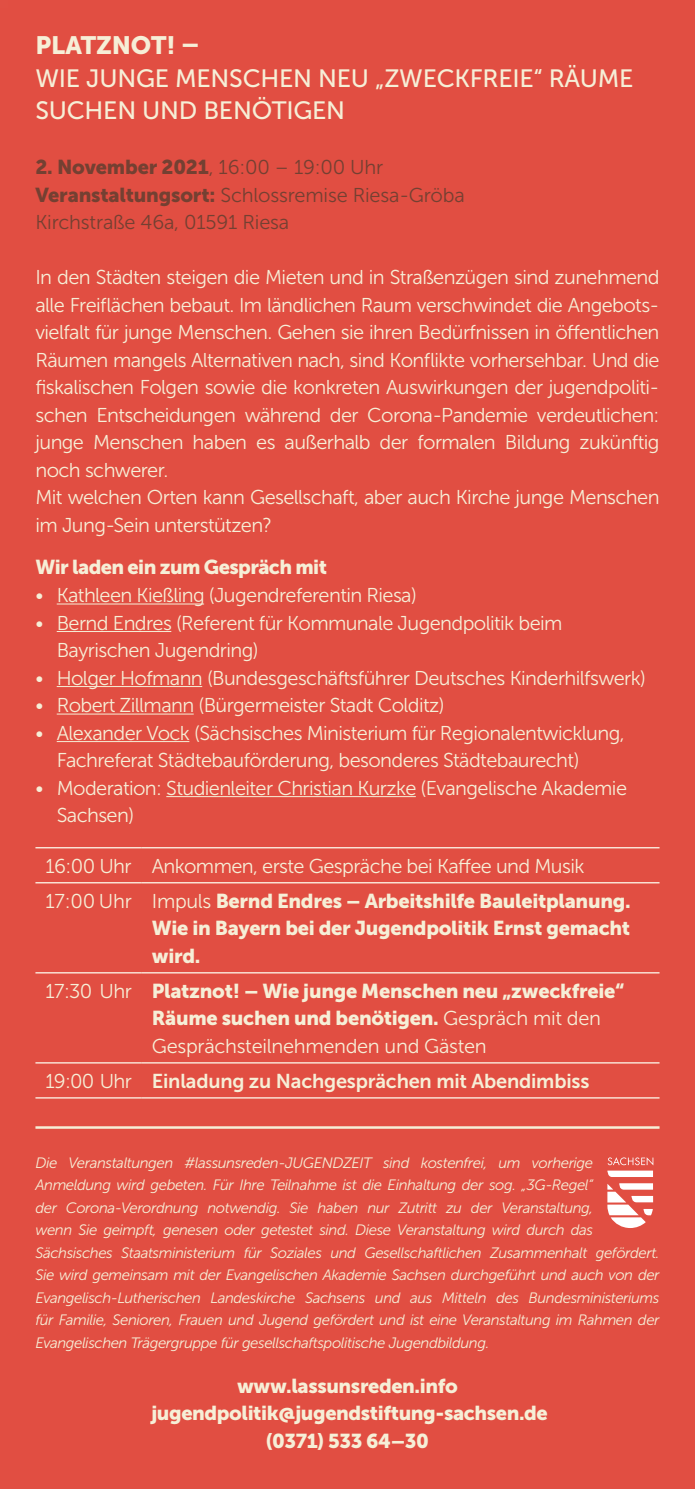
<style>
.page{position:relative;width:695px;height:1489px;background:#fff}
.page>*{position:absolute;margin:0;border:0;box-sizing:border-box;transform-origin:0 0}
.t1{font:25px/32.5px "Museo Sans 500";letter-spacing:-.01em;color:#f6efd7}
.t2{font:25px "Museo Sans 900";letter-spacing:-.01em;color:#f6efd7}
.t3{font:20px/27.5px "Museo Sans 300";letter-spacing:-.03em;color:#f6efd7}
.t4{font:20px/27.5px "Museo Sans 900";letter-spacing:-.015em;color:#f6efd7;text-align:justify}
.t5{font:20px/27.5px "Museo Sans 300";letter-spacing:-.01em;color:#744032}
.t6{font:20px "Museo Sans 700";letter-spacing:-.01em;color:#f6efd7}
.t7{font:italic 15px/22.5px "Museo Sans 300";letter-spacing:-.03em;color:#f6efd7}
.s1{font-family:"Museo Sans 900"}
.s2{font-family:"Museo Sans 300"}
</style>
<div class="page">
<div style="left:0;top:0;width:694px;height:1488px;background:#e14e42"></div>
<hr style="left:57px;top:603px;width:147px;height:1px;background:#f6efd7">
<hr style="left:57px;top:631px;width:114px;height:1px;background:#f6efd7">
<hr style="left:57px;top:686px;width:145px;height:1px;background:#f6efd7">
<hr style="left:57px;top:713px;width:137px;height:1px;background:#f6efd7">
<hr style="left:57px;top:741px;width:132px;height:1px;background:#f6efd7">
<hr style="left:166px;top:796px;width:250px;height:1px;background:#f6efd7">
<hr style="left:35px;top:1062px;width:107px;height:1px;background:#fefdef">
<hr style="left:142px;top:1062px;width:517px;height:1px;background:#fefdef">
<hr style="left:35px;top:1097px;width:107px;height:1px;background:#fefdef">
<hr style="left:142px;top:1097px;width:517px;height:1px;background:#fefdef">
<hr style="left:35px;top:847px;width:107px;height:1px;background:#fefdef">
<hr style="left:142px;top:847px;width:517px;height:1px;background:#fefdef">
<hr style="left:35px;top:882px;width:107px;height:1px;background:#fefdef">
<hr style="left:142px;top:882px;width:517px;height:1px;background:#fefdef">
<hr style="left:35px;top:972px;width:107px;height:1px;background:#fefdef">
<hr style="left:142px;top:972px;width:517px;height:1px;background:#fefdef">
<svg style="left:607px;top:1183px;width:46px;height:44px"></svg>
<svg style="left:607px;top:1157px;width:46px;height:19px"></svg>
<hr style="left:35px;top:1126px;width:624px;height:2px;background:#f6efd7">
<p class="t2" style="left:35px;top:31px;width:166px">PLATZNOT! –</p>
<p class="t1" style="left:35px;top:62px;width:599px">WIE JUNGE MENSCHEN NEU „ZWECKFREIE“ RÄUME<br>SUCHEN UND BENÖTIGEN</p>
<p class="t5" style="left:35px;top:154px;width:431px"><span class="s1">2. November 2021</span>, 16:00 – 19:00 Uhr<br><span class="s1">Veranstaltungsort:</span> Schlossremise Riesa-Gröba<br>Kirchstraße 46a, 01591 Riesa</p>
<p class="t3" style="left:35px;top:264px;width:625px">In den Städten steigen die Mieten und in Straßenzügen sind zunehmend alle Freiflächen bebaut. Im ländlichen Raum verschwindet die Angebots&shy;vielfalt für junge Menschen. Gehen sie ihren Bedürfnissen in öffentlichen Räumen mangels Alternativen nach, sind Konflikte vorhersehbar. Und die fiskalischen Folgen sowie die konkreten Auswirkungen der jugendpoliti&shy;schen Entscheidungen während der Corona-Pandemie verdeutlichen: junge Menschen haben es außerhalb der formalen Bildung zukünftig noch schwerer.<br>Mit welchen Orten kann Gesellschaft, aber auch Kirche junge Menschen im Jung-Sein unterstützen?</p>
<p class="t4" style="left:35px;top:553px;width:293px">Wir laden ein zum Gespräch mit</p>
<p class="t3" style="left:35px;top:581px;width:383px">• Kathleen Kießling (Jugendreferentin Riesa)</p>
<p class="t3" style="left:57px;top:609px;width:507px;text-indent:-21px">• Bernd Endres (Referent für Kommunale Jugendpolitik beim<br>Bayrischen Jugendring)</p>
<p class="t3" style="left:35px;top:664px;width:612px">• Holger Hofmann (Bundesgeschäftsführer Deutsches Kinderhilfswerk)</p>
<p class="t3" style="left:35px;top:691px;width:410px">• Robert Zillmann (Bürgermeister Stadt Colditz)</p>
<p class="t3" style="left:57px;top:719px;width:569px;text-indent:-21px">• Alexander Vock (Sächsisches Ministerium für Regionalentwicklung,<br>Fachreferat Städtebauförderung, besonderes Städtebaurecht)</p>
<p class="t3" style="left:57px;top:774px;width:571px;text-indent:-21px">• Moderation: Studienleiter Christian Kurzke (Evangelische Akademie<br>Sachsen)</p>
<p class="t3" style="left:45px;top:852px;width:540px">16:00 Uhr Ankommen, erste Gespräche bei Kaffee und Musik</p>
<p class="t4" style="left:152px;top:886px;width:480px;text-indent:-106px"><span class="s2">17:00 Uhr Impuls</span> Bernd Endres – Arbeitshilfe Bauleitplanung.<br>Wie in Bayern bei der Jugendpolitik Ernst gemacht wird.</p>
<p class="t4" style="left:152px;top:976px;width:474px;text-indent:-106px"><span class="s2">17:30 Uhr</span> Platznot! – Wie junge Menschen neu „zweckfreie“<br>Räume suchen und benötigen. <span class="s2">Gespräch mit den</span></p>
<p class="t3" style="left:152px;top:1032px;width:336px">Gesprächsteilnehmenden und Gästen</p>
<p class="t6" style="left:45px;top:1069px;width:545px"><span class="s2">19:00 Uhr</span> Einladung zu Nachgesprächen mit Abendimbiss</p>
<p class="t7" style="left:35px;top:1151px;width:625px">Die Veranstaltungen #lassunsreden-JUGENDZEIT sind kostenfrei, um vorherige Anmeldung wird gebeten. Für Ihre Teilnahme ist die Einhaltung der sog. „3G-Regel“<br>der Corona-Verordnung notwendig. Sie haben nur Zutritt zu der Veranstaltung,<br>wenn Sie geimpft, genesen oder getestet sind. Diese Veranstaltung wird durch das Sächsisches Staatsministerium für Soziales und Gesellschaftlichen Zusammenhalt gefördert.<br>Sie wird gemeinsam mit der Evangelischen Akademie Sachsen durchgeführt und auch von der Evangelisch-Lutherischen Landeskirche Sachsens und aus Mitteln des Bundesministeriums für Familie, Senioren, Frauen und Jugend gefördert und ist eine Veranstaltung im Rahmen der Evangelischen Trägergruppe für gesellschaftspolitische Jugendbildung.</p>
<p class="t4" style="left:151px;top:1371px;width:398px;text-align:center">www.lassunsreden.info jugendpolitik@jugendstiftung-sachsen.de (0371) 533 64–30</p>
</div>
